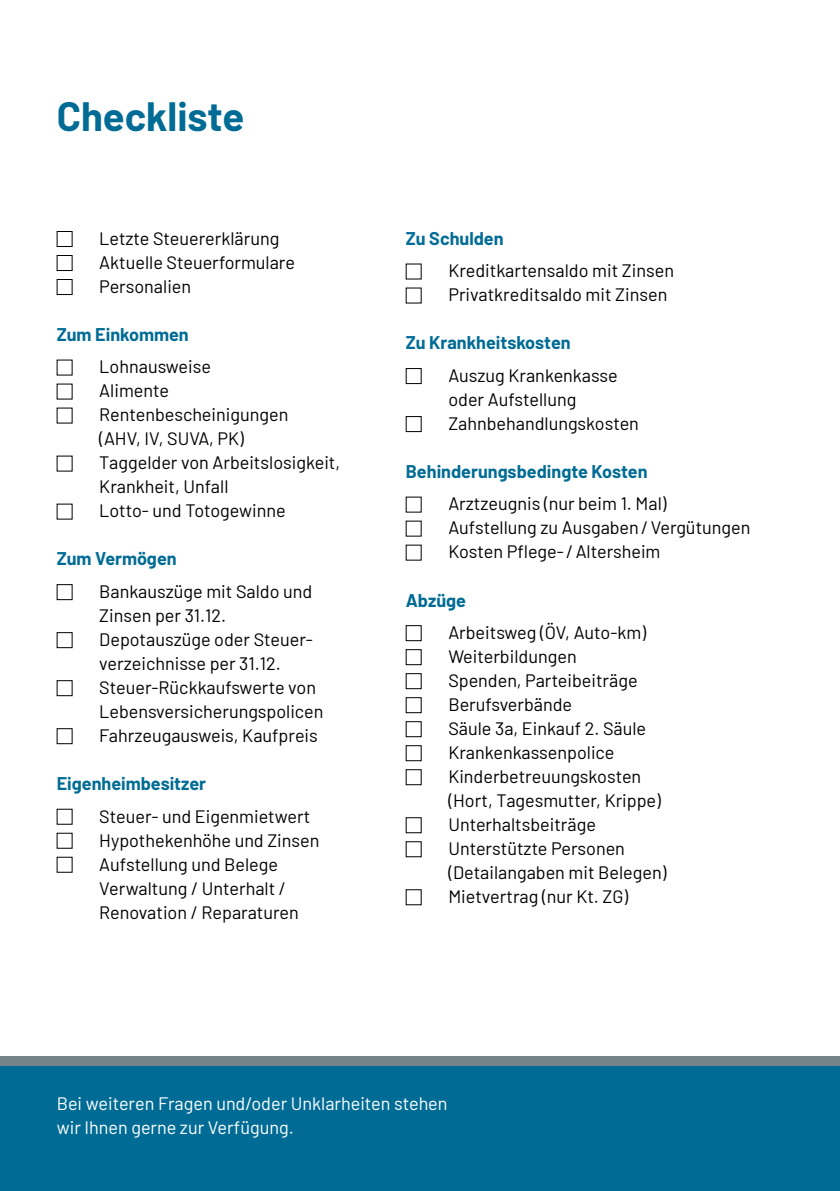
<style>
.page{position:relative;width:840px;height:1191px;background:#fff}
.page>*{position:absolute;margin:0;border:0;box-sizing:border-box;transform-origin:0 0}
.t1{font:700 40px "Barlow";color:#006c95}
.t2{font:18px/24px "Barlow";color:#000}
.t3{font:700 18px "Barlow";color:#006c95}
.t4{font:18px/24px "Barlow";color:#fff}
</style>
<div class="page">
<div style="left:0;top:1056px;width:839px;height:11px;background:#758488"></div>
<div style="left:0;top:1066px;width:839px;height:125px;background:#006c95"></div>
<div style="left:57px;top:231px;width:15px;height:16px;border:1px solid #000"></div>
<div style="left:57px;top:255px;width:15px;height:16px;border:1px solid #000"></div>
<div style="left:57px;top:279px;width:15px;height:16px;border:1px solid #000"></div>
<div style="left:57px;top:584px;width:15px;height:16px;border:1px solid #000"></div>
<div style="left:57px;top:632px;width:15px;height:16px;border:1px solid #000"></div>
<div style="left:57px;top:680px;width:15px;height:16px;border:1px solid #000"></div>
<div style="left:57px;top:728px;width:15px;height:16px;border:1px solid #000"></div>
<div style="left:405px;top:368px;width:16px;height:16px;border:1px solid #000"></div>
<div style="left:405px;top:416px;width:16px;height:16px;border:1px solid #000"></div>
<div style="left:405px;top:625px;width:16px;height:16px;border:1px solid #000"></div>
<div style="left:405px;top:649px;width:16px;height:16px;border:1px solid #000"></div>
<div style="left:405px;top:673px;width:16px;height:16px;border:1px solid #000"></div>
<div style="left:405px;top:697px;width:16px;height:16px;border:1px solid #000"></div>
<div style="left:405px;top:721px;width:16px;height:16px;border:1px solid #000"></div>
<div style="left:405px;top:745px;width:16px;height:16px;border:1px solid #000"></div>
<div style="left:405px;top:769px;width:16px;height:16px;border:1px solid #000"></div>
<div style="left:405px;top:817px;width:16px;height:16px;border:1px solid #000"></div>
<h1 class="t1" style="left:57px;top:87px;width:189px">Checkliste</h1>
<p class="t2" style="left:99px;top:225px;width:197px">Letzte Steuererklärung<br>Aktuelle Steuerformulare<br>Personalien</p>
<p class="t3" style="left:57px;top:321px;width:133px">Zum Einkommen</p>
<p class="t2" style="left:99px;top:353px;width:242px">Lohnausweise<br>Alimente<br>Rentenbescheinigungen<br>(AHV, IV, SUVA, PK)<br>Taggelder von Arbeitslosigkeit,<br>Krankheit, Unfall<br>Lotto- und Totogewinne</p>
<p class="t3" style="left:57px;top:545px;width:121px">Zum Vermögen</p>
<p class="t2" style="left:99px;top:578px;width:226px">Bankauszüge mit Saldo und<br>Zinsen per 31.12.<br>Depotauszüge oder Steuer&shy;verzeichnisse per 31.12.<br>Steuer-Rückkaufswerte von<br>Lebensversicherungspolicen<br>Fahrzeugausweis, Kaufpreis</p>
<p class="t3" style="left:57px;top:770px;width:151px">Eigenheimbesitzer</p>
<p class="t2" style="left:99px;top:802px;width:222px">Steuer- und Eigenmietwert<br>Hypothekenhöhe und Zinsen<br>Aufstellung und Belege<br>Verwaltung / Unterhalt /<br>Renovation / Reparaturen</p>
<p class="t3" style="left:405px;top:225px;width:99px">Zu Schulden</p>
<p class="t2" style="left:448px;top:257px;width:227px">Kreditkartensaldo mit Zinsen<br>Privatkreditsaldo mit Zinsen</p>
<p class="t3" style="left:405px;top:329px;width:166px">Zu Krankheitskosten</p>
<p class="t2" style="left:448px;top:362px;width:192px">Auszug Krankenkasse oder Aufstellung<br>Zahnbehandlungskosten</p>
<p class="t3" style="left:405px;top:458px;width:243px">Behinderungsbedingte Kosten</p>
<p class="t2" style="left:448px;top:490px;width:303px">Arztzeugnis (nur beim 1. Mal)<br>Aufstellung zu Ausgaben/Vergütungen<br>Kosten Pflege- /Altersheim</p>
<p class="t3" style="left:405px;top:586px;width:62px">Abzüge</p>
<p class="t2" style="left:448px;top:619px;width:219px">Arbeitsweg (ÖV, Auto-km)<br>Weiterbildungen<br>Spenden, Parteibeiträge<br>Berufsverbände<br>Säule 3a, Einkauf 2. Säule<br>Krankenkassenpolice<br>Kinderbetreuungskosten (Hort, Tagesmutter, Krippe)<br>Unterhaltsbeiträge<br>Unterstützte Personen (Detailangaben mit Belegen)<br>Mietvertrag (nur Kt. ZG)</p>
<p class="t4" style="left:57px;top:1090px;width:392px">Bei weiteren Fragen und/oder Unklarheiten stehen wir Ihnen gerne zur Verfügung.</p>
</div>
